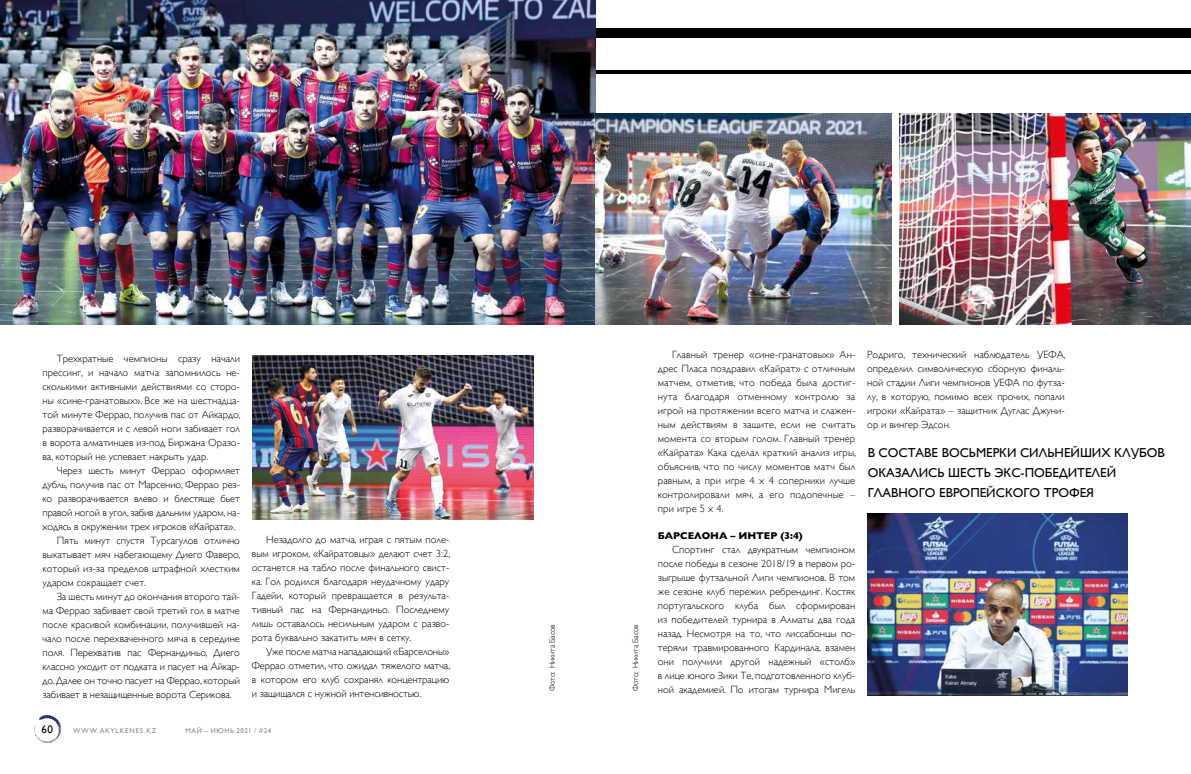
<style>
.page{position:relative;width:1191px;height:774px;background:#fff}
.page>*{position:absolute;margin:0;border:0;box-sizing:border-box;transform-origin:0 0}
.t1{font:13px/20px "Gill Sans";color:#000}
.t2{font:11px "Gill Sans";color:#000}
.t3{font:300 10.5px/14px "Gill Sans";color:#000;text-align:justify}
.t4{font:700 10px "Gill Sans";color:#000}
.t5{font:300 8px "Gill Sans";letter-spacing:-.015em;color:#000}
.t6{font:7px "Gill Sans";letter-spacing:.105em;color:#878787}
.t7{font:7px "Gill Sans";letter-spacing:.07em;color:#878787}
</style>
<div class="page">
<svg style="left:34px;top:715px;width:28px;height:28px"></svg>
<div style="left:596px;top:29px;width:595px;height:9px;background:#000"></div>
<hr style="left:596px;top:70px;width:595px;height:4px;background:#000">
<img style="left:0;top:0;width:595px;height:324px">
<img style="left:595px;top:113px;width:296px;height:211px">
<img style="left:867px;top:513px;width:260px;height:182px">
<img style="left:899px;top:113px;width:292px;height:211px">
<img style="left:252px;top:356px;width:281px;height:163px">
<p class="t3" style="left:43px;top:351px;width:200px;text-indent:14px">Трехкратные чемпионы сразу начали прессинг, и начало матча запомнилось не&shy;сколькими активными действиями со сторо&shy;ны «сине-гранатовых». Все же на шестнадца&shy;той минуте Феррао, получив пас от Айкардо, разворачивается и с левой ноги забивает гол в ворота алматинцев из-под Биржана Оразо&shy;ва, который не успевает накрыть удар.</p>
<p class="t3" style="left:57px;top:463px;width:185px">Через шесть минут Феррао оформляет</p>
<p class="t3" style="left:43px;top:477px;width:199px">дубль, получив пас от Марсенио, Феррао рез-</p>
<p class="t3" style="left:43px;top:491px;width:199px">ко разворачивается влево и блестяще бьет</p>
<p class="t3" style="left:43px;top:505px;width:199px">правой ногой в угол, забив дальним ударом, на-</p>
<p class="t3" style="left:43px;top:519px;width:194px">ходясь в окружении трех игроков «Кайрата».</p>
<p class="t3" style="left:57px;top:533px;width:185px">Пять минут спустя Турсагулов отлично</p>
<p class="t3" style="left:43px;top:547px;width:200px">выкатывает мяч набегающему Диего Фаверо,</p>
<p class="t3" style="left:43px;top:561px;width:199px">который из-за пределов штрафной хлестким</p>
<p class="t3" style="left:43px;top:575px;width:105px">ударом сокращает счет.</p>
<p class="t3" style="left:57px;top:589px;width:185px">За шесть минут до окончания второго тай-</p>
<p class="t3" style="left:43px;top:603px;width:199px">ма Феррао забивает свой третий гол в матче</p>
<p class="t3" style="left:43px;top:617px;width:199px">после красивой комбинации, получившей на-</p>
<p class="t3" style="left:43px;top:631px;width:199px">чало после перехваченного мяча в середине</p>
<p class="t3" style="left:43px;top:645px;width:199px">поля. Перехватив пас Фернандиньо, Диего</p>
<p class="t3" style="left:43px;top:659px;width:199px">классно уходит от подката и пасует на Айкар-</p>
<p class="t3" style="left:43px;top:673px;width:199px">до. Далее он точно пасует на Феррао, который</p>
<p class="t3" style="left:43px;top:687px;width:190px">забивает в незащищенные ворота Серикова.</p>
<p class="t3" style="left:252px;top:532px;width:200px;text-indent:14px">Незадолго до матча, играя с пятым поле&shy;вым игроком, «Кайратовцы» делают счет 3:2, останется на табло после финального свист&shy;ка. Гол родился благодаря неудачному удару Гадейи, который превращается в результа&shy;тивный пас на Фернандиньо. Последнему лишь оставалось несильным ударом с разво&shy;рота буквально закатить мяч в сетку.</p>
<p class="t3" style="left:252px;top:644px;width:200px;text-indent:14px">Уже после матча нападающий «Барселоны» Феррао отметил, что ожидал тяжелого матча, в котором его клуб сохранял концентрацию и защищался с нужной интенсивностью.</p>
<p class="t2" style="left:42px;top:723px;width:13px">60</p>
<p class="t6" style="left:73px;top:727px;width:85px">WWW.AKYLKENES.KZ</p>
<p class="t7" style="left:186px;top:727px;width:87px">МАЙ – ИЮНЬ 2021 / #24</p>
<p class="t5" style="left:546px;top:691px;width:68px;rotate:-90deg">Фото: Никита Басов</p>
<p class="t5" style="left:629px;top:691px;width:68px;rotate:-90deg">Фото: Никита Басов</p>
<p class="t3" style="left:658px;top:347px;width:200px;text-indent:14px">Главный тренер «сине-гранатовых» Ан&shy;дрес Пласа поздравил «Кайрат» с отличным матчем, отметив, что победа была достиг&shy;нута благодаря отменному контролю за игрой на протяжении всего матча и слажен&shy;ным действиям в защите, если не считать момента со вторым голом. Главный тренер «Кайрата» Кака сделал краткий анализ игры, объяснив, что по числу моментов матч был равным, а при игре 4 х 4 соперники лучше контролировали мяч, а его подопечные – при игре 5 х 4.</p>
<p class="t4" style="left:658px;top:527px;width:146px">БАРСЕЛОНА – ИНТЕР (3:4)</p>
<p class="t3" style="left:658px;top:542px;width:199px;text-indent:14px">Спортинг стал двукратным чемпионом после победы в сезоне 2018/19 в первом ро&shy;зыгрыше футзальной Лиги чемпионов. В том же сезоне клуб пережил ребрендинг. Костяк португальского клуба был сформирован из победителей турнира в Алматы два года назад. Несмотря на то, что лиссабонцы по&shy;теряли травмированного Кардинала, взамен они получили другой надежный «столб» в лице юного Зики Те, подготовленного клуб&shy;ной академией. По итогам турнира Мигель</p>
<p class="t3" style="left:867px;top:347px;width:200px">Родриго, технический наблюдатель УЕФА, определил символическую сборную финаль&shy;ной стадии Лиги чемпионов УЕФА по футза&shy;лу, в которую, помимо всех прочих, попали игроки «Кайрата» – защитник Дуглас Джуни&shy;ор и вингер Эдсон.</p>
<p class="t1" style="left:867px;top:442px;width:299px">В СОСТАВЕ ВОСЬМЕРКИ СИЛЬНЕЙШИХ КЛУБОВ<br>ОКАЗАЛИСЬ ШЕСТЬ ЭКС-ПОБЕДИТЕЛЕЙ<br>ГЛАВНОГО ЕВРОПЕЙСКОГО ТРОФЕЯ</p>
</div>
